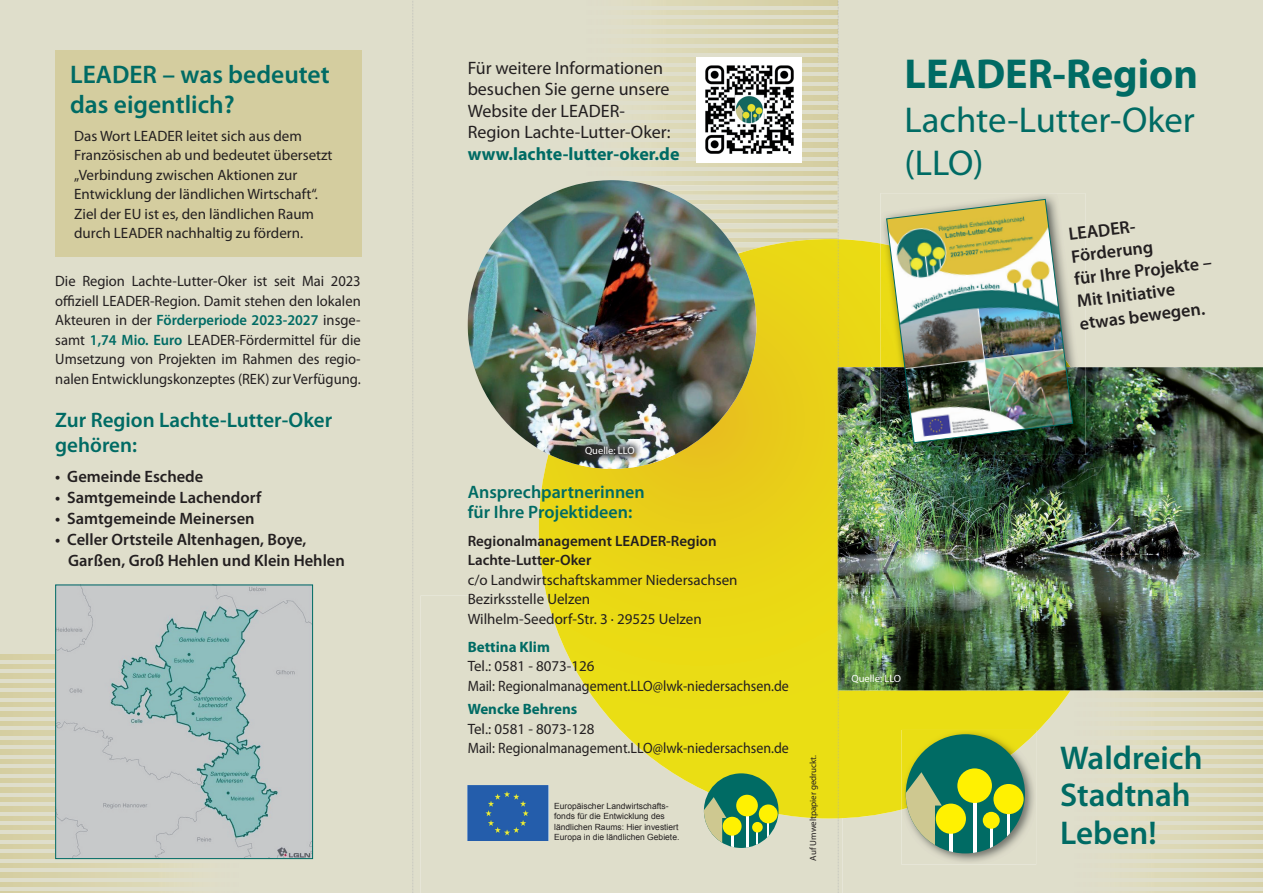
<style>
.page{position:relative;width:1263px;height:893px;background:#dfdecb}
.page>*{position:absolute;margin:0;border:0;box-sizing:border-box;transform-origin:0 0}
.t1{font:700 42px "Myriad Pro";color:#006b64}
.t2{font:36px/43.2px "Myriad Pro";color:#006b64}
.t3{font:600 33px/37.5px "Myriad Pro";color:#006b64}
.t4{font:600 25.5px/30.6px "Myriad Pro";color:#006b64}
.t5{font:600 21px/25.2px "Myriad Pro";color:#006b64}
.t6{font:18px/21.6px "Myriad Pro";color:#231f20}
.t7{font:600 18px/22.5px "Myriad Pro";color:#231f20}
.t8{font:600 18px/19.5px "Myriad Pro";color:#006b64}
.t9{font:700 18px "Myriad Pro";color:#006b64}
.t10{font:600 16.5px/21px "Myriad Pro";color:#231f20}
.t11{font:15px/19.5px "Myriad Pro";color:#231f20}
.t12{font:600 15px/19.5px "Myriad Pro";color:#231f20}
.t13{font:700 15px "Myriad Pro";color:#006b64}
.t14{font:10.5px "Myriad Pro";color:#fff}
.t15{font:9px "Myriad Pro";color:#231f20}
.t16{font:8.55px/10.2px "Arial";color:#231f20}
.s1{font-weight:600;color:#006b64}
</style>
<div class="page">
<div style="left:421px;top:596px;width:421px;height:297px;background:#dfdecb"></div>
<img style="left:0;top:854px;width:55px;height:4px">
<img style="left:0;top:750px;width:55px;height:4px">
<img style="left:0;top:797px;width:55px;height:4px">
<img style="left:0;top:693px;width:55px;height:4px">
<img style="left:0;top:655px;width:55px;height:4px">
<img style="left:0;top:863px;width:238px;height:5px">
<img style="left:0;top:759px;width:55px;height:5px">
<img style="left:0;top:806px;width:55px;height:5px">
<img style="left:0;top:702px;width:55px;height:5px">
<img style="left:0;top:664px;width:55px;height:5px">
<img style="left:0;top:873px;width:238px;height:4px">
<img style="left:0;top:768px;width:55px;height:5px">
<img style="left:0;top:816px;width:55px;height:4px">
<img style="left:0;top:712px;width:55px;height:4px">
<img style="left:0;top:674px;width:55px;height:4px">
<img style="left:0;top:882px;width:238px;height:5px">
<img style="left:0;top:778px;width:55px;height:5px">
<img style="left:0;top:825px;width:55px;height:5px">
<img style="left:0;top:721px;width:55px;height:5px">
<img style="left:0;top:683px;width:55px;height:5px">
<img style="left:0;top:892px;width:238px;height:1px">
<img style="left:0;top:787px;width:55px;height:5px">
<img style="left:0;top:835px;width:55px;height:4px">
<img style="left:0;top:731px;width:55px;height:4px">
<img style="left:0;top:844px;width:55px;height:5px">
<img style="left:0;top:740px;width:55px;height:5px">
<div style="left:55px;top:50px;width:306px;height:207px;background:#d4cd9f"></div>
<img style="left:666px;top:190px;width:172px;height:5px">
<img style="left:587px;top:86px;width:251px;height:5px">
<img style="left:587px;top:133px;width:251px;height:5px">
<img style="left:587px;top:29px;width:251px;height:5px">
<img style="left:685px;top:200px;width:153px;height:4px">
<img style="left:587px;top:96px;width:251px;height:4px">
<img style="left:587px;top:143px;width:251px;height:4px">
<img style="left:587px;top:39px;width:251px;height:4px">
<img style="left:587px;top:1px;width:251px;height:4px">
<img style="left:699px;top:209px;width:139px;height:5px">
<img style="left:587px;top:105px;width:251px;height:5px">
<img style="left:587px;top:152px;width:251px;height:5px">
<img style="left:587px;top:48px;width:251px;height:5px">
<img style="left:587px;top:10px;width:251px;height:5px">
<img style="left:710px;top:219px;width:128px;height:4px">
<img style="left:587px;top:114px;width:251px;height:5px">
<img style="left:587px;top:162px;width:251px;height:4px">
<img style="left:587px;top:58px;width:251px;height:4px">
<img style="left:587px;top:20px;width:251px;height:4px">
<img style="left:720px;top:228px;width:118px;height:5px">
<img style="left:587px;top:124px;width:251px;height:4px">
<img style="left:587px;top:171px;width:251px;height:5px">
<img style="left:587px;top:67px;width:251px;height:5px">
<img style="left:727px;top:238px;width:111px;height:1px">
<img style="left:612px;top:181px;width:226px;height:4px">
<img style="left:587px;top:77px;width:251px;height:4px">
<img style="left:1075px;top:854px;width:188px;height:4px">
<img style="left:1075px;top:750px;width:188px;height:4px">
<img style="left:1075px;top:797px;width:188px;height:4px">
<img style="left:1075px;top:693px;width:188px;height:4px">
<img style="left:1075px;top:863px;width:188px;height:5px">
<img style="left:1075px;top:759px;width:188px;height:5px">
<img style="left:1075px;top:806px;width:188px;height:5px">
<img style="left:1075px;top:702px;width:188px;height:5px">
<img style="left:1075px;top:873px;width:188px;height:4px">
<img style="left:1075px;top:768px;width:188px;height:5px">
<img style="left:1075px;top:816px;width:188px;height:4px">
<img style="left:1075px;top:712px;width:188px;height:4px">
<img style="left:1075px;top:882px;width:188px;height:5px">
<img style="left:1075px;top:778px;width:188px;height:5px">
<img style="left:1075px;top:825px;width:188px;height:5px">
<img style="left:1075px;top:721px;width:188px;height:5px">
<img style="left:1075px;top:892px;width:188px;height:1px">
<img style="left:1075px;top:787px;width:188px;height:5px">
<img style="left:1075px;top:835px;width:188px;height:4px">
<img style="left:1075px;top:731px;width:188px;height:4px">
<img style="left:1075px;top:844px;width:188px;height:5px">
<img style="left:1075px;top:740px;width:188px;height:5px">
<img style="left:539px;top:239px;width:531px;height:579px">
<img style="left:838px;top:367px;width:425px;height:323px">
<svg style="left:412px;top:0;width:1px;height:893px"></svg>
<svg style="left:838px;top:0;width:1px;height:239px"></svg>
<img style="left:838px;top:240px;width:1px;height:36px">
<img style="left:838px;top:367px;width:1px;height:37px">
<img style="left:838px;top:691px;width:1px;height:37px">
<svg style="left:838px;top:819px;width:1px;height:74px"></svg>
<img style="left:880px;top:193px;width:205px;height:262px">
<img style="left:880px;top:244px;width:6px;height:123px">
<img style="left:886px;top:199px;width:187px;height:245px">
<img style="left:901px;top:809px;width:135px;height:56px">
<img style="left:901px;top:730px;width:135px;height:79px">
<div style="left:906px;top:734px;width:119px;height:119px;background:#006b64;border-radius:50%"></div>
<hr style="left:949px;top:832px;width:3px;height:21px;background:#fff">
<hr style="left:973px;top:797px;width:3px;height:56px;background:#fff">
<hr style="left:990px;top:821px;width:2px;height:32px;background:#fff">
<hr style="left:1007px;top:809px;width:3px;height:44px;background:#fff">
<svg style="left:906px;top:772px;width:36px;height:80px"></svg>
<div style="left:957px;top:768px;width:35px;height:35px;background:#fff101;border-radius:50%"></div>
<div style="left:993px;top:784px;width:31px;height:30px;background:#fff101;border-radius:50%"></div>
<div style="left:936px;top:804px;width:30px;height:30px;background:#fff101;border-radius:50%"></div>
<div style="left:983px;top:812px;width:17px;height:17px;background:#fff101;border-radius:50%"></div>
<img style="left:468px;top:180px;width:144px;height:142px">
<div style="left:704px;top:773px;width:74px;height:75px;background:#006b64;border-radius:50%"></div>
<hr style="left:746px;top:813px;width:2px;height:35px;background:#fff">
<hr style="left:756px;top:828px;width:2px;height:20px;background:#fff">
<hr style="left:767px;top:820px;width:2px;height:28px;background:#fff">
<svg style="left:704px;top:797px;width:29px;height:51px"></svg>
<div style="left:736px;top:795px;width:22px;height:21px;background:#fff101;border-radius:50%"></div>
<div style="left:759px;top:804px;width:19px;height:19px;background:#fff101;border-radius:50%"></div>
<div style="left:723px;top:817px;width:18px;height:19px;background:#fff101;border-radius:50%"></div>
<div style="left:752px;top:822px;width:11px;height:10px;background:#fff101;border-radius:50%"></div>
<img style="left:468px;top:785px;width:80px;height:55px">
<img style="left:57px;top:587px;width:254px;height:270px">
<div style="left:55px;top:585px;width:258px;height:274px;border:1px solid #006b64"></div>
<img style="left:578px;top:439px;width:64px;height:24px">
<div style="left:696px;top:57px;width:106px;height:105px;background:#fff"></div>
<img style="left:705px;top:65px;width:89px;height:89px">
<h3 class="t4" style="left:70px;top:59px;width:261px">LEADER – was bedeutet das eigentlich?</h3>
<p class="t11" style="left:74px;top:126px;width:260px">Das Wort LEADER leitet sich aus dem Französischen ab und bedeutet übersetzt „Verbindung zwischen Aktionen zur Entwicklung der ländlichen Wirtschaft“.<br>Ziel der EU ist es, den ländlichen Raum durch LEADER nachhaltig zu fördern.</p>
<p class="t11" style="left:55px;top:272px;width:307px;text-align:justify">Die Region Lachte-Lutter-Oker ist seit Mai 2023 offiziell LEADER-Region. Damit stehen den lokalen Akteuren in der <span class="s1">Förderperiode 2023-2027</span> insge&shy;samt <span class="s1">1,74 Mio. Euro</span> LEADER-Fördermittel für die Umsetzung von Projekten im Rahmen des regio&shy;nalen Entwicklungskonzeptes (REK) zur Verfügung.</p>
<h3 class="t5" style="left:55px;top:408px;width:278px">Zur Region Lachte-Lutter-Oker gehören:</h3>
<p class="t10" style="left:55px;top:466px;width:150px">• Gemeinde Eschede</p>
<p class="t10" style="left:55px;top:487px;width:208px">• Samtgemeinde Lachendorf</p>
<p class="t10" style="left:55px;top:508px;width:201px">• Samtgemeinde Meinersen</p>
<p class="t10" style="left:68px;top:529px;width:278px;text-indent:-13px">• Celler Ortsteile Altenhagen, Boye,<br>Garßen, Groß Hehlen und Klein Hehlen</p>
<p class="t6" style="left:468px;top:57px;width:204px">Für weitere Informationen besuchen Sie gerne unsere<br>Website der LEADER-<br>Region Lachte-Lutter-Oker:</p>
<p class="t9" style="left:468px;top:144px;width:213px">www.lachte-lutter-oker.de</p>
<h1 class="t1" style="left:904px;top:51px;width:295px">LEADER-Region</h1>
<h2 class="t2" style="left:904px;top:99px;width:292px">Lachte-Lutter-Oker (LLO)</h2>
<p class="t7" style="left:1067px;top:223px;width:140px;rotate:-7deg">LEADER-<br>Förderung<br>für Ihre Projekte –<br>Mit Initiative etwas bewegen.</p>
<p class="t14" style="left:585px;top:445px;width:51px">Quelle: LLO</p>
<p class="t8" style="left:468px;top:483px;width:179px">Ansprechpartnerinnen für Ihre Projektideen:</p>
<p class="t12" style="left:468px;top:531px;width:250px">Regionalmanagement LEADER-Region<br>Lachte-Lutter-Oker</p>
<p class="t11" style="left:468px;top:570px;width:271px">c/o Landwirtschaftskammer Niedersachsen<br>Bezirksstelle Uelzen<br>Wilhelm-Seedorf-Str. 3 · 29525 Uelzen</p>
<p class="t13" style="left:468px;top:638px;width:84px">Bettina Klim</p>
<p class="t11" style="left:468px;top:657px;width:323px">Tel.: 0581 - 8073-126<br>Mail: Regionalmanagement.LLO@lwk-niedersachsen.de</p>
<p class="t13" style="left:468px;top:701px;width:111px">Wencke Behrens</p>
<p class="t11" style="left:468px;top:719px;width:323px">Tel.: 0581 - 8073-128<br>Mail: Regionalmanagement.LLO@lwk-niedersachsen.de</p>
<p class="t16" style="left:554px;top:801px;width:127px">Europäischer Landwirtschafts&shy;fonds für die Entwicklung des ländlichen Raums: Hier investiert Europa in die ländlichen Gebiete.</p>
<p class="t15" style="left:808px;top:861px;width:107px;rotate:-90deg">Auf Umweltpapier gedruckt.</p>
<p class="t14" style="left:851px;top:672px;width:51px">Quelle: LLO</p>
<h3 class="t3" style="left:1060px;top:740px;width:144px">Waldreich<br>Stadtnah<br>Leben!</h3>
</div>
